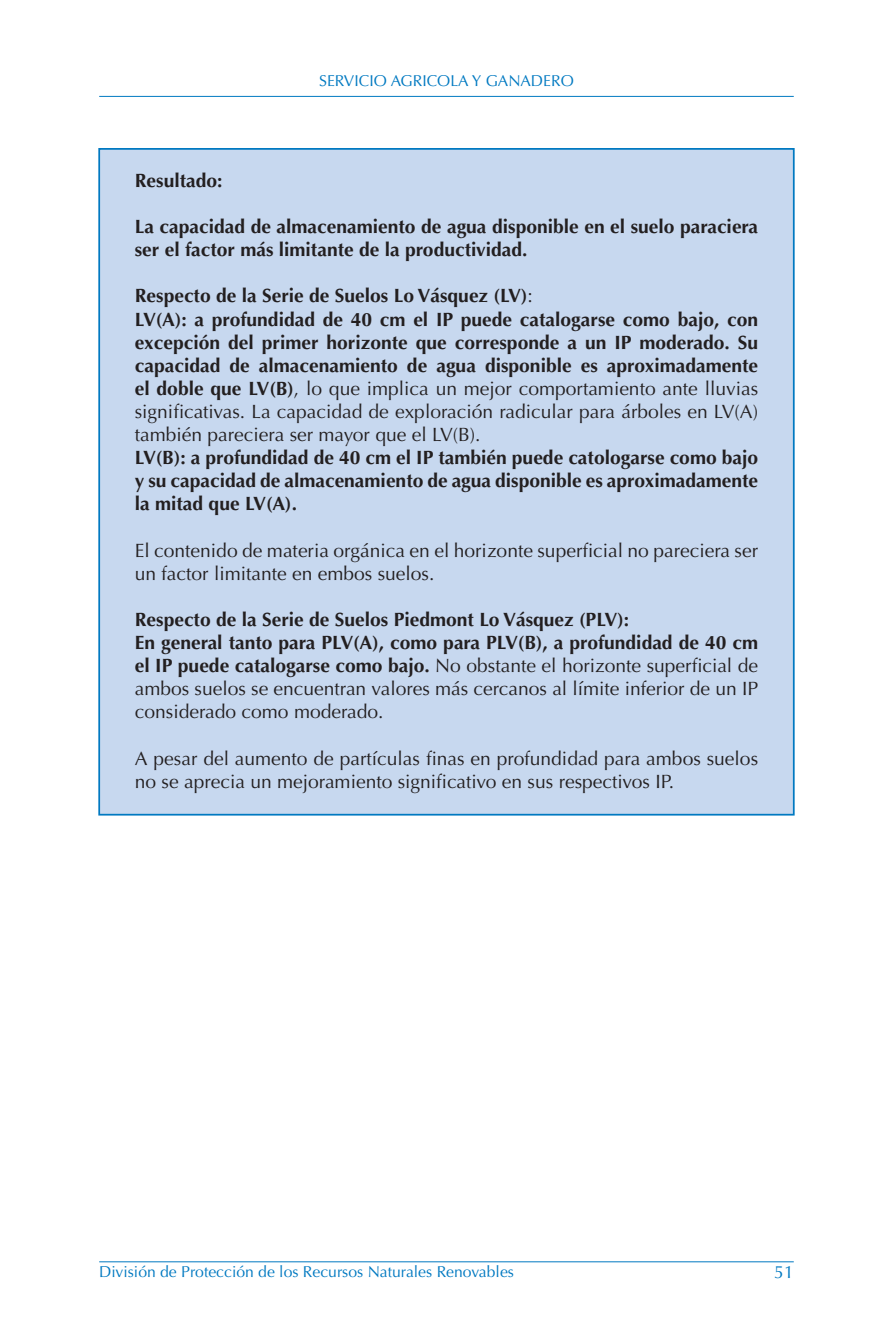
<style>
.page{position:relative;width:893px;height:1340px;background:#fff}
.page>*{position:absolute;margin:0;border:0;box-sizing:border-box;transform-origin:0 0}
.t1{font:700 19.25px/23.1px "Optima";color:#231f20}
.t2{font:19.25px/23.1px "Optima";color:#231f20}
.t3{font:17.5px "Optima";color:#0079c1}
.t4{font:15.75px "Optima";color:#0079c1}
.s1{font-weight:400}
</style>
<div class="page">
<hr style="left:99px;top:96px;width:695px;height:1px;background:#0079c1">
<hr style="left:99px;top:1261px;width:695px;height:1px;background:#0079c1">
<div style="left:99px;top:149px;width:695px;height:665px;background:#c7d8ef"></div>
<p class="t4" style="left:319px;top:74px;width:256px">SERVICIO AGRICOLA Y GANADERO</p>
<p class="t1" style="left:135px;top:171px;width:89px">Resultado:</p>
<p class="t1" style="left:135px;top:217px;width:625px">La capacidad de almacenamiento de agua disponible en el suelo paraciera ser el factor más limitante de la productividad.</p>
<p class="t1" style="left:135px;top:286px;width:625px">Respecto de la Serie de Suelos Lo Vásquez (LV)<span class="s1">:<br></span>LV(A): a profundidad de 40 cm el IP puede catalogarse como bajo, con excepción del primer horizonte que corresponde a un IP moderado. Su capacidad de almacenamiento de agua disponible es aproximadamente el doble que LV(B)<span class="s1">, lo que implica un mejor comportamiento ante lluvias significativas. La capacidad de exploración radicular para árboles en LV(A) también pareciera ser mayor que el LV(B).</span></p>
<p class="t1" style="left:135px;top:448px;width:625px;text-align:justify">LV(B): a profundidad de 40 cm el IP también puede catologarse como bajo y su capacidad de almacenamiento de agua disponible es aproximadamente la mitad que LV(A).</p>
<p class="t2" style="left:135px;top:540px;width:625px">El contenido de materia orgánica en el horizonte superficial no pareciera ser un factor limitante en embos suelos.</p>
<p class="t1" style="left:135px;top:610px;width:625px">Respecto de la Serie de Suelos Piedmont Lo Vásquez (PLV):<br>En general tanto para PLV(A), como para PLV(B), a profundidad de 40 cm el IP puede catalogarse como bajo. <span class="s1">No obstante el horizonte superficial de ambos suelos se encuentran valores más cercanos al límite inferior de un IP considerado como moderado.</span></p>
<p class="t2" style="left:135px;top:748px;width:625px">A pesar del aumento de partículas finas en profundidad para ambos suelos no se aprecia un mejoramiento significativo en sus respectivos IP.</p>
<p class="t4" style="left:99px;top:1265px;width:416px">División de Protección de los Recursos Naturales Renovables</p>
<p class="t3" style="left:774px;top:1265px;width:21px">51</p>
</div>
